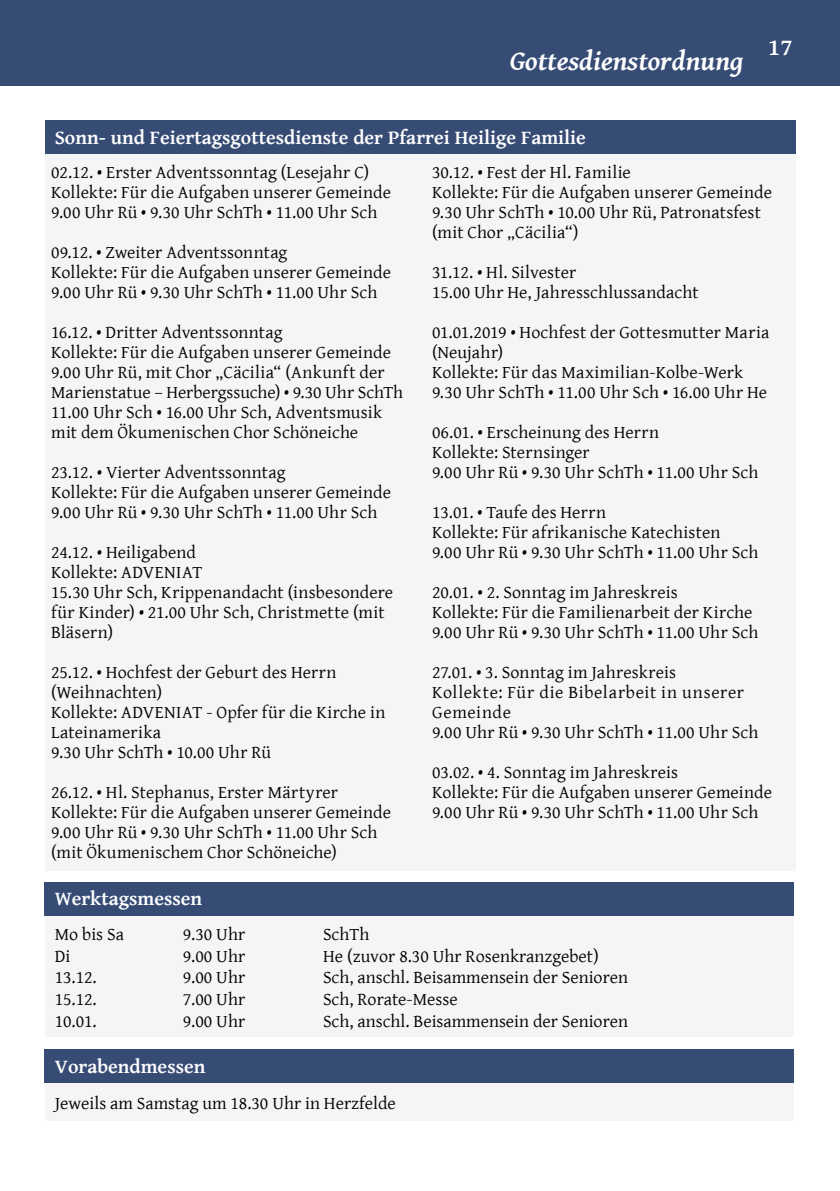
<style>
.page{position:relative;width:840px;height:1191px;background:#fff}
.page>*{position:absolute;margin:0;border:0;box-sizing:border-box;transform-origin:0 0}
.t1{font:italic 700 28px "Gentium Basic";color:#fff}
.t2{font:700 24px "Gentium Basic";color:#fff}
.t3{font:700 20px "Gentium Basic";color:#fff}
.t4{font:18px/20px "Gentium Basic";letter-spacing:.005em;color:#000}
.t5{font:18px/20px "Gentium Basic";letter-spacing:.03em;color:#000}
</style>
<div class="page">
<div style="left:0;top:0;width:839px;height:85px;background:#374c75"></div>
<div style="left:45px;top:138px;width:749px;height:732px;background:#f5f5f5"></div>
<div style="left:45px;top:120px;width:749px;height:34px;background:#374c75"></div>
<div style="left:45px;top:915px;width:748px;height:122px;background:#f5f5f5"></div>
<div style="left:45px;top:882px;width:748px;height:33px;background:#374c75"></div>
<div style="left:45px;top:1082px;width:748px;height:38px;background:#f5f5f5"></div>
<div style="left:45px;top:1049px;width:748px;height:33px;background:#374c75"></div>
<h1 class="t1" style="left:509px;top:40px;width:235px">Gottesdienstordnung</h1>
<h2 class="t2" style="left:767px;top:29px;width:26px">17</h2>
<p class="t3" style="left:55px;top:122px;width:532px">Sonn- und Feiertagsgottesdienste der Pfarrei Heilige Familie</p>
<p class="t4" style="left:51px;top:162px;width:341px">02.12. • Erster Adventssonntag (Lesejahr C)<br>Kollekte: Für die Aufgaben unserer Gemeinde<br>9.00 Uhr Rü • 9.30 Uhr SchTh • 11.00 Uhr Sch</p>
<p class="t4" style="left:51px;top:242px;width:341px">09.12. • Zweiter Adventssonntag<br>Kollekte: Für die Aufgaben unserer Gemeinde<br>9.00 Uhr Rü • 9.30 Uhr SchTh • 11.00 Uhr Sch</p>
<p class="t4" style="left:51px;top:322px;width:353px">16.12. • Dritter Adventssonntag<br>Kollekte: Für die Aufgaben unserer Gemeinde 9.00 Uhr Rü, mit Chor „Cäcilia“ (Ankunft der Marienstatue – Herbergssuche) • 9.30 Uhr SchTh 11.00 Uhr Sch • 16.00 Uhr Sch, Adventsmusik mit dem Ökumenischen Chor Schöneiche</p>
<p class="t4" style="left:51px;top:462px;width:341px">23.12. • Vierter Adventssonntag<br>Kollekte: Für die Aufgaben unserer Gemeinde<br>9.00 Uhr Rü • 9.30 Uhr SchTh • 11.00 Uhr Sch</p>
<p class="t4" style="left:51px;top:542px;width:343px">24.12. • Heiligabend<br>Kollekte: ADVENIAT<br>15.30 Uhr Sch, Krippenandacht (insbesondere für Kinder) • 21.00 Uhr Sch, Christmette (mit<br>Bläsern)</p>
<p class="t4" style="left:51px;top:662px;width:335px">25.12. • Hochfest der Geburt des Herrn (Weihnachten)<br>Kollekte: ADVENIAT - Opfer für die Kirche in<br>Lateinamerika<br>9.30 Uhr SchTh • 10.00 Uhr Rü</p>
<p class="t4" style="left:51px;top:782px;width:341px">26.12. • Hl. Stephanus, Erster Märtyrer Kollekte: Für die Aufgaben unserer Gemeinde 9.00 Uhr Rü • 9.30 Uhr SchTh • 11.00 Uhr Sch (mit Ökumenischem Chor Schöneiche)</p>
<p class="t4" style="left:432px;top:162px;width:341px">30.12. • Fest der Hl. Familie<br>Kollekte: Für die Aufgaben unserer Gemeinde 9.30 Uhr SchTh • 10.00 Uhr Rü, Patronatsfest (mit Chor „Cäcilia“)</p>
<p class="t4" style="left:432px;top:262px;width:268px">31.12. • Hl. Silvester<br>15.00 Uhr He, Jahresschlussandacht</p>
<p class="t4" style="left:432px;top:322px;width:338px">01.01.2019 • Hochfest der Gottesmutter Maria (Neujahr)<br>Kollekte: Für das Maximilian-Kolbe-Werk 9.30 Uhr SchTh • 11.00 Uhr Sch • 16.00 Uhr He</p>
<p class="t4" style="left:432px;top:422px;width:327px">06.01. • Erscheinung des Herrn<br>Kollekte: Sternsinger<br>9.00 Uhr Rü • 9.30 Uhr SchTh • 11.00 Uhr Sch</p>
<p class="t4" style="left:432px;top:502px;width:327px">13.01. • Taufe des Herrn<br>Kollekte: Für afrikanische Katechisten<br>9.00 Uhr Rü • 9.30 Uhr SchTh • 11.00 Uhr Sch</p>
<p class="t4" style="left:432px;top:582px;width:327px">20.01. • 2. Sonntag im Jahreskreis<br>Kollekte: Für die Familienarbeit der Kirche<br>9.00 Uhr Rü • 9.30 Uhr SchTh • 11.00 Uhr Sch</p>
<p class="t5" style="left:432px;top:662px;width:327px">27.01. • 3. Sonntag im Jahreskreis<br>Kollekte: Für die Bibelarbeit in unserer<br>Gemeinde<br>9.00 Uhr Rü • 9.30 Uhr SchTh • 11.00 Uhr Sch</p>
<p class="t4" style="left:432px;top:762px;width:341px">03.02. • 4. Sonntag im Jahreskreis<br>Kollekte: Für die Aufgaben unserer Gemeinde<br>9.00 Uhr Rü • 9.30 Uhr SchTh • 11.00 Uhr Sch</p>
<p class="t3" style="left:55px;top:884px;width:149px">Werktagsmessen</p>
<p class="t4" style="left:55px;top:924px;width:71px">Mo bis Sa</p>
<p class="t4" style="left:183px;top:924px;width:64px">9.30 Uhr</p>
<p class="t4" style="left:323px;top:924px;width:48px">SchTh</p>
<p class="t4" style="left:55px;top:945px;width:17px">Di</p>
<p class="t4" style="left:183px;top:945px;width:64px">9.00 Uhr</p>
<p class="t4" style="left:323px;top:945px;width:277px">He (zuvor 8.30 Uhr Rosenkranzgebet)</p>
<p class="t4" style="left:55px;top:967px;width:44px">13.12.</p>
<p class="t4" style="left:183px;top:967px;width:64px">9.00 Uhr</p>
<p class="t4" style="left:323px;top:967px;width:306px">Sch, anschl. Beisammensein der Senioren</p>
<p class="t4" style="left:55px;top:988px;width:44px">15.12.</p>
<p class="t4" style="left:183px;top:988px;width:64px">7.00 Uhr</p>
<p class="t4" style="left:323px;top:988px;width:136px">Sch, Rorate-Messe</p>
<p class="t4" style="left:55px;top:1010px;width:44px">10.01.</p>
<p class="t4" style="left:183px;top:1010px;width:64px">9.00 Uhr</p>
<p class="t4" style="left:323px;top:1010px;width:306px">Sch, anschl. Beisammensein der Senioren</p>
<p class="t3" style="left:55px;top:1051px;width:152px">Vorabendmessen</p>
<p class="t4" style="left:55px;top:1092px;width:342px">Jeweils am Samstag um 18.30 Uhr in Herzfelde</p>
</div>
